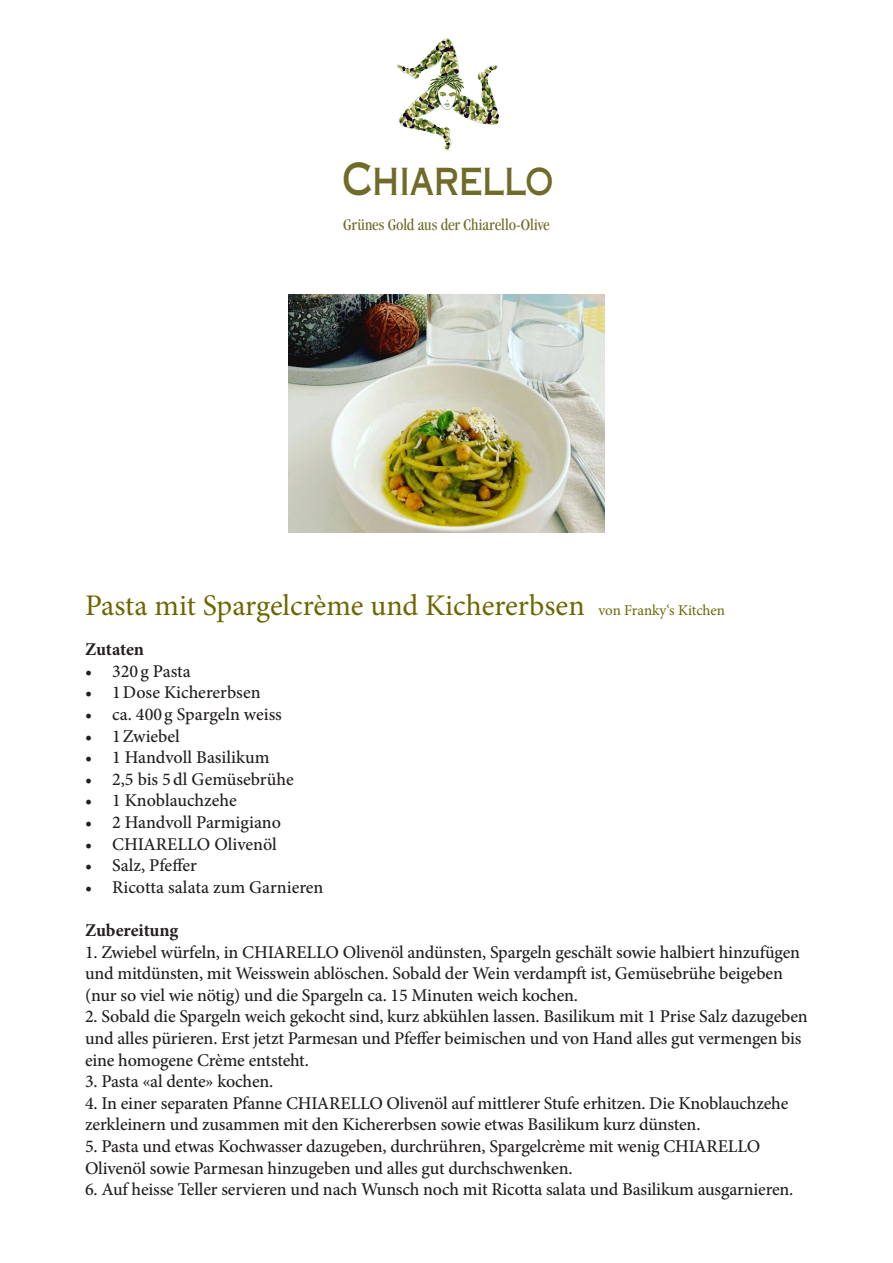
<style>
.page{position:relative;width:893px;height:1263px;background:#fff}
.page>*{position:absolute;margin:0;border:0;box-sizing:border-box;transform-origin:0 0}
.t1{font:44.7px "Copperplate Thirty One AB";letter-spacing:-.02em;color:#6f6c29;scale:.75 1}
.t2{font:30px "Minion Pro";letter-spacing:-.005em;color:#6d6600}
.t3{font:500 18px/21.6px "Minion Pro";letter-spacing:-.01em;color:#231f20}
.t4{font:700 18px "Minion Pro";letter-spacing:-.005em;color:#231f20}
.t5{font:condensed 16.8px "Garamond";color:#6f6c29}
.s1{font-size:15px}
</style>
<div class="page">
<img style="left:396px;top:38px;width:103px;height:112px">
<img style="left:288px;top:294px;width:317px;height:239px">
<h1 class="t1" style="left:342px;top:152px;width:284px">CHIARELLO</h1>
<p class="t5" style="left:343px;top:215px;width:208px">Grünes Gold aus der Chiarello-Olive</p>
<p class="t2" style="left:85px;top:585px;width:642px">Pasta mit Spargelcrème und Kichererbsen <span class="s1">von Franky‘s Kitchen</span></p>
<p class="t4" style="left:85px;top:637px;width:60px">Zutaten</p>
<p class="t3" style="left:85px;top:660px;width:107px">• 320 g Pasta</p>
<p class="t3" style="left:85px;top:682px;width:177px">• 1Dose Kichererbsen</p>
<p class="t3" style="left:85px;top:703px;width:198px">• ca. 400 g Spargeln weiss</p>
<p class="t3" style="left:85px;top:725px;width:96px">• 1Zwiebel</p>
<p class="t3" style="left:85px;top:747px;width:186px">• 1 Handvoll Basilikum</p>
<p class="t3" style="left:85px;top:768px;width:210px">• 2,5 bis 5dl Gemüsebrühe</p>
<p class="t3" style="left:85px;top:790px;width:153px">• 1 Knoblauchzehe</p>
<p class="t3" style="left:85px;top:811px;width:197px">• 2 Handvoll Parmigiano</p>
<p class="t3" style="left:85px;top:833px;width:193px">• CHIARELLO Olivenöl</p>
<p class="t3" style="left:85px;top:855px;width:113px">• Salz, Pfeffer</p>
<p class="t3" style="left:85px;top:876px;width:240px">• Ricotta salata zum Garnieren</p>
<p class="t4" style="left:85px;top:918px;width:95px">Zubereitung</p>
<p class="t3" style="left:85px;top:941px;width:716px">1. Zwiebel würfeln, in CHIARELLO Olivenöl andünsten, Spargeln geschält sowie halbiert hinzufügen und mitdünsten, mit Weisswein ablöschen. Sobald der Wein verdampft ist, Gemüsebrühe beigeben (nur so viel wie nötig) und die Spargeln ca. 15 Minuten weich kochen.</p>
<p class="t3" style="left:85px;top:1006px;width:724px">2. Sobald die Spargeln weich gekocht sind, kurz abkühlen lassen. Basilikum mit 1 Prise Salz dazugeben und alles pürieren. Erst jetzt Parmesan und Pfeffer beimischen und von Hand alles gut vermengen bis eine homogene Crème entsteht.</p>
<p class="t3" style="left:85px;top:1071px;width:190px">3. Pasta «al dente» kochen.</p>
<p class="t3" style="left:85px;top:1092px;width:705px">4. In einer separaten Pfanne CHIARELLO Olivenöl auf mittlerer Stufe erhitzen. Die Knoblauchzehe zerkleinern und zusammen mit den Kichererbsen sowie etwas Basilikum kurz dünsten.</p>
<p class="t3" style="left:85px;top:1135px;width:677px">5. Pasta und etwas Kochwasser dazugeben, durchrühren, Spargelcrème mit wenig CHIARELLO<br>Olivenöl sowie Parmesan hinzugeben und alles gut durchschwenken.</p>
<p class="t3" style="left:85px;top:1179px;width:710px">6. Auf heisse Teller servieren und nach Wunsch noch mit Ricotta salata und Basilikum ausgarnieren.</p>
</div>
